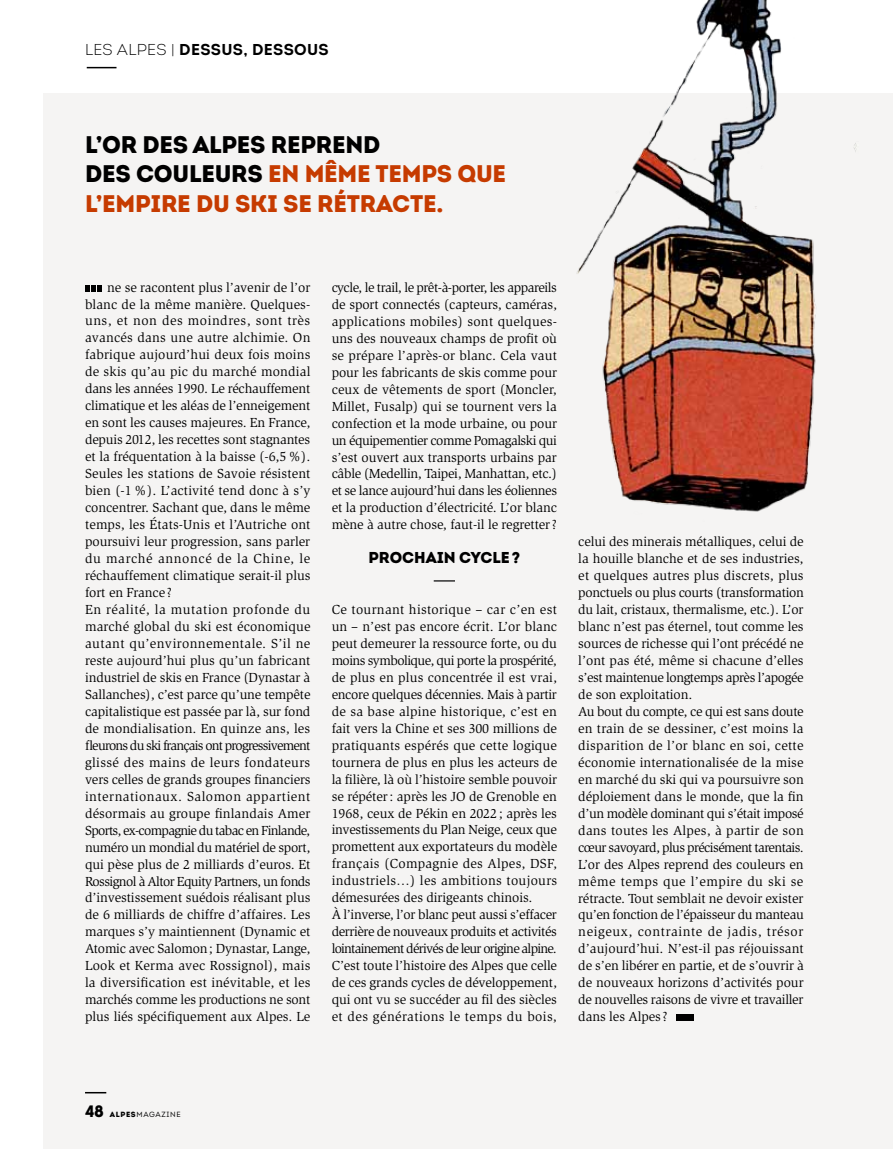
<style>
.page{position:relative;width:893px;height:1149px;background:#fff}
.page>*{position:absolute;margin:0;border:0;box-sizing:border-box;transform-origin:0 0}
.t1{font:24px/29.2px "Intro Black Alt";letter-spacing:-.01em;color:#c63b00}
.t2{font:24px "Intro Black Alt";color:#000}
.t3{font:700 15.75px "Intro";letter-spacing:.02em;color:#000}
.t4{font:900 15.75px "Intro";color:#000}
.t5{font:13.5px/17px "Slimbach Std";letter-spacing:-.005em;color:#000}
.t6{font:7.5px "Intro";letter-spacing:.085em;color:#000}
.s1{font-weight:300}
.s2{color:#000}
.s3{font-family:"Intro Black Alt";font-size:16.5px}
.s4{font-family:"Intro Black Alt"}
</style>
<div class="page">
<div style="left:44px;top:94px;width:849px;height:1054px;background:#f5f4f3"></div>
<hr style="left:87px;top:67px;width:30px;height:1px;background:#000">
<svg style="left:434px;top:580px;width:21px;height:1px"></svg>
<div style="left:676px;top:1014px;width:18px;height:6px;background:#000"></div>
<img style="left:568px;top:0;width:290px;height:512px">
<hr style="left:85px;top:1091px;width:21px;height:2px;background:#000">
<svg style="left:85px;top:285px;width:17px;height:6px"></svg>
<p class="t3" style="left:85px;top:40px;width:245px"><span class="s1">LES ALPES |</span> DESSUS, DESSOUS</p>
<h1 class="t2" style="left:85px;top:129px;width:139px">L’OR DES ALPES</h1>
<h1 class="t1" style="left:85px;top:130px;width:420px;text-indent:186px"><span class="s2">REPREND<br>DES COULEURS</span> EN MÊME TEMPS QUE<br>L’EMPIRE DU SKI SE RÉTRACTE.</h1>
<p class="t5" style="left:85px;top:278px;width:227px;text-indent:22px">ne se racontent plus l’avenir de l’or blanc de la même manière. Quelques&shy;uns, et non des moindres, sont très avancés dans une autre alchimie. On fabrique aujourd’hui deux fois moins de skis qu’au pic du marché mondial dans les années 1990. Le réchauffement climatique et les aléas de l’enneigement en sont les causes majeures. En France, depuis 2012, les recettes sont stagnantes et la fréquentation à la baisse (-6,5%).<br>Seules les stations de Savoie résistent bien (-1%). L’activité tend donc à s’y concentrer. Sachant que, dans le même temps, les États-Unis et l’Autriche ont poursuivi leur progression, sans parler du marché annoncé de la Chine, le réchauffement climatique serait-il plus fort en France?<br>En réalité, la mutation profonde du marché global du ski est économique autant qu’environnementale. S’il ne reste aujourd’hui plus qu’un fabricant industriel de skis en France (Dynastar à Sallanches), c’est parce qu’une tempête capitalistique est passée par là, sur fond de mondialisation. En quinze ans, les fleurons du ski français ont progressivement glissé des mains de leurs fondateurs vers celles de grands groupes financiers internationaux. Salomon appartient désormais au groupe finlandais Amer Sports, ex-compagnie du tabac en Finlande, numéro un mondial du matériel de sport, qui pèse plus de 2 milliards d’euros. Et Rossignol à Altor Equity Partners, un fonds d’investissement suédois réalisant plus de 6 milliards de chiffre d’affaires. Les marques s’y maintiennent (Dynamic et Atomic avec Salomon; Dynastar, Lange, Look et Kerma avec Rossignol), mais la diversification est inévitable, et les marchés comme les productions ne sont plus liés spécifiquement aux Alpes. Le</p>
<p class="t5" style="left:332px;top:279px;width:227px;text-align:justify">cycle, le trail, le prêt-à-porter, les appareils de sport connectés (capteurs, caméras, applications mobiles) sont quelques&shy;uns des nouveaux champs de profit où se prépare l’après-or blanc. Cela vaut pour les fabricants de skis comme pour ceux de vêtements de sport (Moncler, Millet, Fusalp) qui se tournent vers la confection et la mode urbaine, ou pour un équipementier comme Pomagalski qui s’est ouvert aux transports urbains par câble (Medellin, Taipei, Manhattan, etc.) et se lance aujourd’hui dans les éoliennes et la production d’électricité. L’or blanc mène à autre chose, faut-il le regretter?</p>
<p class="t4" style="left:368px;top:547px;width:153px">PROCHAIN CYCLE?</p>
<p class="t5" style="left:332px;top:600px;width:227px">Ce tournant historique – car c’en est un – n’est pas encore écrit. L’or blanc peut demeurer la ressource forte, ou du moins symbolique, qui porte la prospérité, de plus en plus concentrée il est vrai, encore quelques décennies. Mais à partir de sa base alpine historique, c’est en fait vers la Chine et ses 300 millions de pratiquants espérés que cette logique tournera de plus en plus les acteurs de la filière, là où l’histoire semble pouvoir se répéter: après les JO de Grenoble en 1968, ceux de Pékin en 2022; après les investissements du Plan Neige, ceux que promettent aux exportateurs du modèle français (Compagnie des Alpes, DSF, industriels…) les ambitions toujours démesurées des dirigeants chinois.<br>À l’inverse, l’or blanc peut aussi s’effacer derrière de nouveaux produits et activités lointainement dérivés de leur origine alpine.<br>C’est toute l’histoire des Alpes que celle de ces grands cycles de développement, qui ont vu se succéder au fil des siècles et des générations le temps du bois,</p>
<p class="t5" style="left:578px;top:533px;width:227px">celui des minerais métalliques, celui de la houille blanche et de ses industries, et quelques autres plus discrets, plus ponctuels ou plus courts (transformation du lait, cristaux, thermalisme, etc.). L’or blanc n’est pas éternel, tout comme les sources de richesse qui l’ont précédé ne l’ont pas été, même si chacune d’elles s’est maintenue longtemps après l’apogée de son exploitation.<br>Au bout du compte, ce qui est sans doute en train de se dessiner, c’est moins la disparition de l’or blanc en soi, cette économie internationalisée de la mise en marché du ski qui va poursuivre son déploiement dans le monde, que la fin d’un modèle dominant qui s’était imposé dans toutes les Alpes, à partir de son cœur savoyard, plus précisément tarentais.<br>L’or des Alpes reprend des couleurs en même temps que l’empire du ski se rétracte. Tout semblait ne devoir exister qu’en fonction de l’épaisseur du manteau neigeux, contrainte de jadis, trésor d’aujourd’hui. N’est-il pas réjouissant de s’en libérer en partie, et de s’ouvrir à de nouveaux horizons d’activités pour de nouvelles raisons de vivre et travailler dans les Alpes ?</p>
<p class="t6" style="left:85px;top:1109px;width:97px"><span class="s3">48</span> <span class="s4">ALPES</span>MAGAZIN E</p>
</div>
